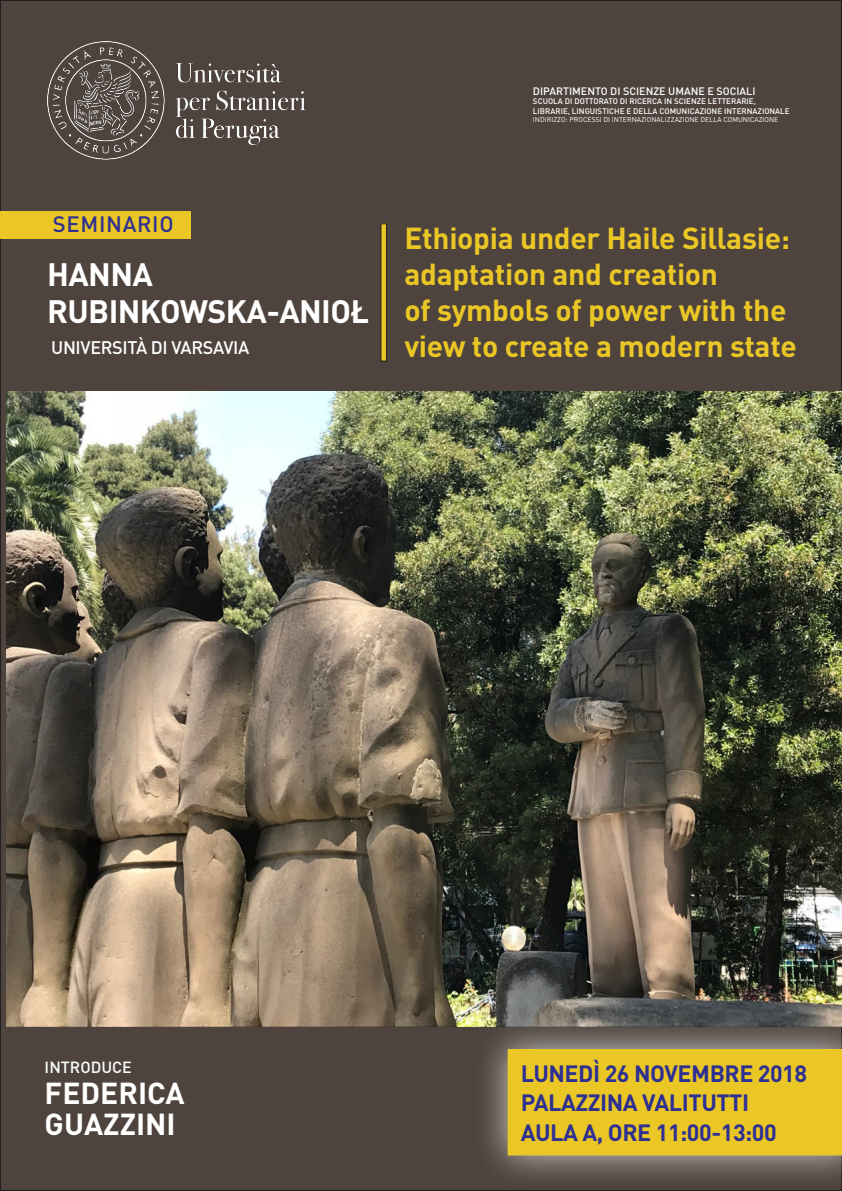
<style>
.page{position:relative;width:842px;height:1191px;background:#fff}
.page>*{position:absolute;margin:0;border:0;box-sizing:border-box;transform-origin:0 0}
.t1{font:700 32px "DIN";letter-spacing:-.02em;color:#fff}
.t2{font:700 30px "DIN";letter-spacing:-.01em;color:#ebc726}
.t3{font:700 30px "DIN";color:#fff}
.t4{font:700 23.3px "DIN";letter-spacing:-.02em;color:#2e3092}
.t5{font:500 22px "DIN";letter-spacing:.03em;color:#2e3092}
.t6{font:20px "DIN";letter-spacing:.1em;color:#2e3092}
.t7{font:500 18px "DIN";letter-spacing:-.02em;color:#fff}
.t8{font:500 16px "DIN";color:#fff}
.t9{font:500 10.7px "DIN";color:#fff}
.t10{font:500 8px "DIN";color:#fff}
.t11{font:7px "DIN";color:#fff}
</style>
<div class="page">
<div style="left:0;top:0;width:841px;height:1190px;background:#4e443d"></div>
<img style="left:6px;top:391px;width:836px;height:635px">
<img style="left:47px;top:41px;width:259px;height:118px">
<div style="left:0;top:211px;width:191px;height:27px;background:#ebc726"></div>
<div style="left:473px;top:1014px;width:369px;height:176px;background:#fff;opacity:.75"></div>
<div style="left:508px;top:1049px;width:334px;height:106px;background:#ebc726"></div>
<div style="left:381px;top:224px;width:5px;height:137px;background:#ebc726"></div>
<div style="left:380px;top:223px;width:7px;height:138px;border:1px solid #231f20"></div>
<p class="t9" style="left:533px;top:84px;width:224px">DIPARTIMENTO DI SCIENZE UMANE E SOCIALI</p>
<p class="t10" style="left:533px;top:96px;width:224px">SCUOLA DI DOTTORATO DI RICERCA IN SCIENZE LETTERARIE,</p>
<p class="t10" style="left:533px;top:106px;width:258px">LIBRARIE, LINGUISTICHE E DELLA COMUNICAZIONE INTERNAZIONALE</p>
<p class="t11" style="left:533px;top:115px;width:247px">INDIRIZZO: PROCESSI DI INTERNAZIONALIZZAZIONE DELLA COMUNICAZIONE</p>
<p class="t5" style="left:53px;top:209px;width:122px">SEMINARIO</p>
<p class="t1" style="left:47px;top:253px;width:107px">HANNA</p>
<p class="t1" style="left:47px;top:290px;width:324px">RUBINKOWSKA-ANIOŁ</p>
<p class="t7" style="left:51px;top:335px;width:200px">UNIVERSITÀ DI VARSAVIA</p>
<p class="t2" style="left:404px;top:218px;width:387px">Ethiopia under Haile Sillasie:</p>
<p class="t2" style="left:404px;top:254px;width:315px">adaptation and creation</p>
<p class="t2" style="left:404px;top:290px;width:383px">of symbols of power with the</p>
<p class="t2" style="left:404px;top:326px;width:394px">view to create a modern state</p>
<p class="t8" style="left:45px;top:1056px;width:89px">INTRODUCE</p>
<p class="t3" style="left:45px;top:1073px;width:141px">FEDERICA</p>
<p class="t3" style="left:45px;top:1104px;width:133px">GUAZZINI</p>
<p class="t4" style="left:521px;top:1058px;width:288px">LUNEDÌ 26 NOVEMBRE 2018</p>
<p class="t4" style="left:521px;top:1087px;width:230px">PALAZZINA VALITUTTI</p>
<p class="t4" style="left:521px;top:1117px;width:258px">AULA A, ORE 11:00-13:00</p>
<p class="t6" style="left:587px;top:1122px;width:218px">WWW.UNISTRAPG.IT</p>
</div>
